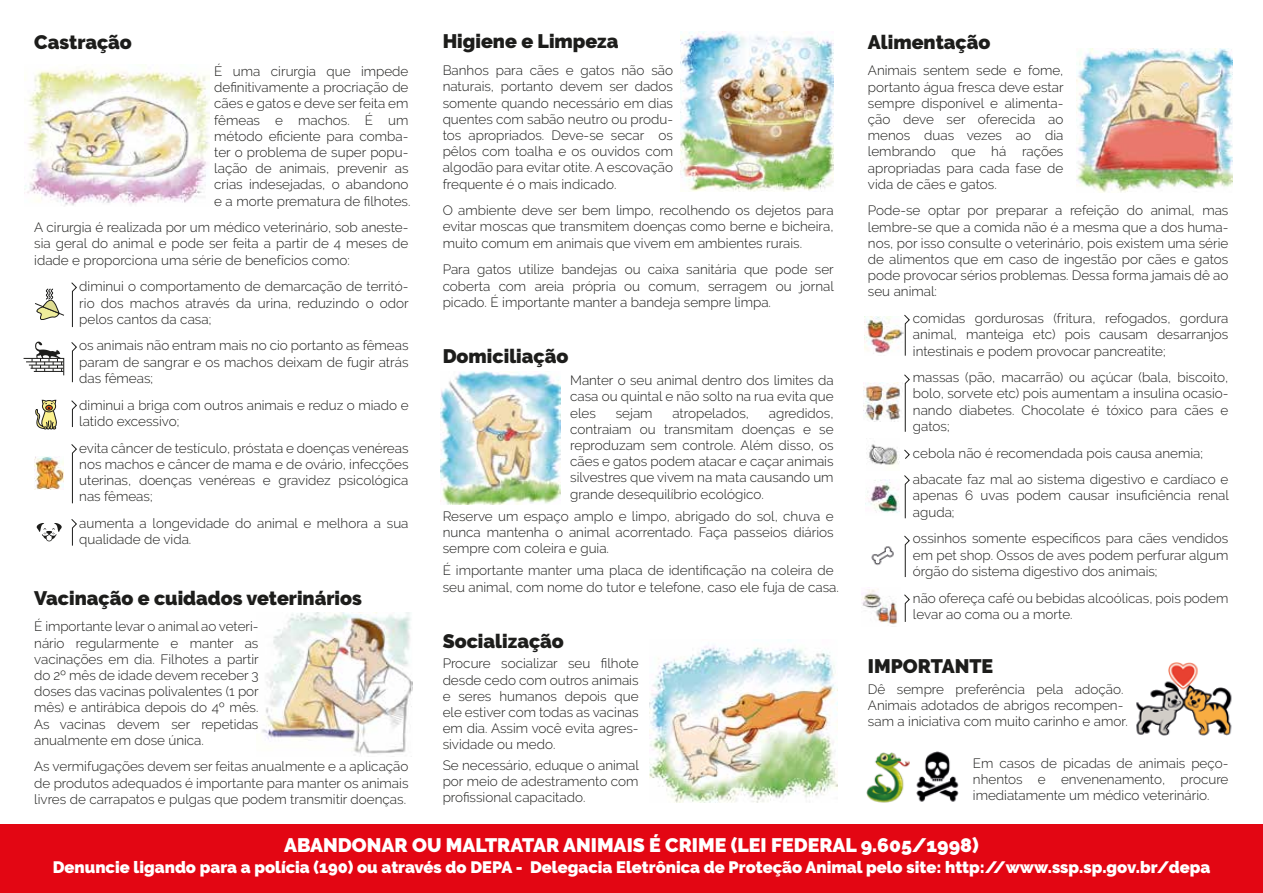
<style>
.page{position:relative;width:1263px;height:893px;background:#fff}
.page>*{position:absolute;margin:0;border:0;box-sizing:border-box;transform-origin:0 0}
.t1{font:900 19.5px "Raleway";color:#1d1d1b}
.t2{font:900 19.5px "Raleway";color:#fff}
.t3{font:900 16.5px "Raleway";color:#fff}
.t4{font:300 13.5px/16.2px "Raleway";color:#1d1d1b;text-align:justify}
</style>
<div class="page">
<img style="left:1136px;top:662px;width:96px;height:74px">
<img style="left:262px;top:612px;width:151px;height:145px">
<img style="left:680px;top:32px;width:154px;height:160px">
<img style="left:441px;top:371px;width:119px;height:133px">
<img style="left:1076px;top:48px;width:156px;height:144px">
<img style="left:865px;top:317px;width:39px;height:37px">
<img style="left:863px;top:383px;width:38px;height:39px">
<img style="left:867px;top:444px;width:32px;height:22px">
<img style="left:867px;top:479px;width:33px;height:34px">
<img style="left:871px;top:546px;width:23px;height:20px">
<img style="left:861px;top:589px;width:37px;height:35px">
<svg style="left:904px;top:314px;width:6px;height:42px"></svg>
<svg style="left:71px;top:282px;width:6px;height:45px"></svg>
<svg style="left:71px;top:342px;width:6px;height:41px"></svg>
<svg style="left:71px;top:400px;width:6px;height:27px"></svg>
<svg style="left:71px;top:444px;width:6px;height:60px"></svg>
<svg style="left:71px;top:519px;width:6px;height:27px"></svg>
<svg style="left:904px;top:374px;width:6px;height:58px"></svg>
<svg style="left:904px;top:475px;width:6px;height:44px"></svg>
<svg style="left:904px;top:535px;width:6px;height:42px"></svg>
<svg style="left:904px;top:594px;width:6px;height:28px"></svg>
<svg style="left:904px;top:449px;width:6px;height:10px"></svg>
<img style="left:650px;top:640px;width:188px;height:163px">
<img style="left:25px;top:69px;width:185px;height:137px">
<svg style="left:35px;top:288px;width:29px;height:32px"></svg>
<svg style="left:23px;top:341px;width:41px;height:35px"></svg>
<svg style="left:35px;top:400px;width:22px;height:29px"></svg>
<img style="left:34px;top:457px;width:30px;height:33px">
<svg style="left:37px;top:523px;width:25px;height:18px"></svg>
<div style="left:0;top:824px;width:1263px;height:69px;background:#e30613"></div>
<img style="left:866px;top:751px;width:93px;height:52px">
<h1 class="t1" style="left:443px;top:30px;width:177px">Higiene e Limpeza</h1>
<p class="t4" style="left:443px;top:62px;width:232px">Banhos para cães e gatos não são naturais, portanto devem ser dados somente quando necessário em dias quentes com sabão neutro ou produ&shy;tos apropriados. Deve-se secar os pêlos com toalha e os ouvidos com algodão para evitar otite. A escovação frequente é o mais indicado.</p>
<p class="t4" style="left:443px;top:202px;width:392px">O ambiente deve ser bem limpo, recolhendo os dejetos para evitar moscas que transmitem doenças como berne e bicheira, muito comum em animais que vivem em ambientes rurais.</p>
<p class="t4" style="left:443px;top:261px;width:393px">Para gatos utilize bandejas ou caixa sanitária que pode ser coberta com areia própria ou comum, serragem ou jornal picado. É importante manter a bandeja sempre limpa.</p>
<h1 class="t1" style="left:443px;top:345px;width:127px">Domiciliação</h1>
<p class="t4" style="left:570px;top:372px;width:265px">Manter o seu animal dentro dos limites da casa ou quintal e não solto na rua evita que eles</p>
<h1 class="t1" style="left:868px;top:30px;width:124px">Alimentação</h1>
<p class="t4" style="left:868px;top:62px;width:197px">Animais sentem sede e fome, portanto água fresca deve estar sempre disponível e alimenta&shy;ção deve ser oferecida ao menos duas vezes ao dia lembrando que há rações apropriadas para cada fase de vida de cães e gatos.</p>
<p class="t4" style="left:868px;top:203px;width:362px">Pode-se optar por preparar a refeição do animal, mas lembre-se que a comida não é a mesma que a dos huma&shy;nos, por isso consulte o veterinário, pois existem uma série de alimentos que em caso de ingestão por cães e gatos pode provocar sérios problemas. Dessa forma jamais dê ao seu animal:</p>
<p class="t4" style="left:913px;top:310px;width:317px">comidas gordurosas (fritura, refogados, gordura animal, manteiga etc) pois causam desarranjos intestinais e podem provocar pancreatite;</p>
<p class="t4" style="left:913px;top:369px;width:317px">massas (pão, macarrão) ou açúcar (bala, biscoito, bolo, sorvete etc) pois aumentam a insulina ocasio&shy;nando diabetes. Chocolate é tóxico para cães e gatos;</p>
<p class="t4" style="left:913px;top:439px;width:317px;line-height:26.7px">cebola não é recomendada pois causa anemia; abacate faz mal ao sistema digestivo e cardíaco e</p>
<p class="t4" style="left:913px;top:488px;width:317px">apenas 6 uvas podem causar insuficiência renal aguda;</p>
<p class="t4" style="left:913px;top:530px;width:317px">ossinhos somente específicos para cães vendidos em pet shop. Ossos de aves podem perfurar algum órgão do sistema digestivo dos animais;</p>
<p class="t4" style="left:913px;top:590px;width:317px">não ofereça café ou bebidas alcoólicas, pois podem levar ao coma ou a morte.</p>
<h1 class="t1" style="left:34px;top:31px;width:99px">Castração</h1>
<p class="t4" style="left:214px;top:63px;width:198px;text-align:left">É uma cirurgia que impede definitivamente a procriação de cães e gatos e deve ser feita em fêmeas e machos. É um método eficiente para comba&shy;ter o problema de super popu&shy;lação de animais, prevenir as crias indesejadas, o abandono e a morte prematura de filhotes.</p>
<p class="t4" style="left:34px;top:219px;width:376px">A cirurgia é realizada por um médico veterinário, sob aneste&shy;sia geral do animal e pode ser feita a partir de 4 meses de idade e proporciona uma série de benefícios como:</p>
<p class="t4" style="left:79px;top:278px;width:331px">diminui o comportamento de demarcação de territó&shy;rio dos machos através da urina, reduzindo o odor pelos cantos da casa;</p>
<p class="t4" style="left:79px;top:338px;width:331px">os animais não entram mais no cio portanto as fêmeas param de sangrar e os machos deixam de fugir atrás das fêmeas;</p>
<p class="t4" style="left:79px;top:397px;width:331px">diminui a briga com outros animais e reduz o miado e latido excessivo;</p>
<p class="t4" style="left:79px;top:440px;width:331px">evita câncer de testículo, próstata e doenças venéreas nos machos e câncer de mama e de ovário, infecções uterinas, doenças venéreas e gravidez psicológica nas fêmeas;</p>
<p class="t4" style="left:79px;top:515px;width:331px">aumenta a longevidade do animal e melhora a sua qualidade de vida.</p>
<p class="t4" style="left:570px;top:405px;width:265px;text-indent:199px">agredidos, contraiam ou transmitam doenças e se reproduzam sem controle. Além disso, os cães e gatos podem atacar e caçar animais silvestres que vivem na mata causando um grande desequilíbrio ecológico.</p>
<p class="t4" style="left:443px;top:508px;width:392px">Reserve um espaço amplo e limpo, abrigado do sol, chuva e nunca mantenha o animal acorrentado. Faça passeios diários sempre com coleira e guia.</p>
<p class="t4" style="left:443px;top:562px;width:398px">É importante manter uma placa de identificação na coleira de seu animal, com nome do tutor e telefone, caso ele fuja de casa.</p>
<h1 class="t1" style="left:443px;top:629px;width:123px">Socialização</h1>
<p class="t4" style="left:443px;top:655px;width:197px">Procure socializar seu filhote desde cedo com outros animais e seres humanos depois que ele estiver com todas as vacinas em dia. Assim você evita agres&shy;sividade ou medo.</p>
<p class="t4" style="left:443px;top:757px;width:198px">Se necessário, eduque o animal por meio de adestramento com profissional capacitado.</p>
<p class="t4" style="left:616px;top:405px;width:38px">sejam</p>
<p class="t4" style="left:672px;top:405px;width:78px">atropelados,</p>
<h1 class="t1" style="left:34px;top:586px;width:329px">Vacinação e cuidados veterinários</h1>
<p class="t4" style="left:34px;top:618px;width:226px">É importante levar o animal ao veteri&shy;nário regularmente e manter as vacinações em dia. Filhotes a partir do 2º mês de idade devem receber 3 doses das vacinas polivalentes (1 por mês) e antirábica depois do 4º mês.<br>As vacinas devem ser repetidas anualmente em dose única.</p>
<p class="t4" style="left:34px;top:758px;width:376px">As vermifugações devem ser feitas anualmente e a aplicação de produtos adequados é importante para manter os animais livres de carrapatos e pulgas que podem transmitir doenças.</p>
<h1 class="t1" style="left:868px;top:655px;width:127px">IMPORTANTE</h1>
<p class="t4" style="left:868px;top:681px;width:261px;text-align:left">Dê sempre preferência pela adoção.<br>Animais adotados de abrigos recompen&shy;sam a iniciativa com muito carinho e amor.</p>
<p class="t4" style="left:973px;top:755px;width:257px">Em casos de picadas de animais peço&shy;nhentos e envenenamento, procure imediatamente um médico veterinário.</p>
<h1 class="t2" style="left:284px;top:834px;width:696px">ABANDONAR OU MALTRATAR ANIMAIS É CRIME (LEI FEDERAL 9.605/1998)</h1>
<p class="t3" style="left:53px;top:858px;width:1159px">Denuncie ligando para a polícia (190) ou através do DEPA - Delegacia Eletrônica de Proteção Animal pelo site: http://www.ssp.sp.gov.br/depa</p>
</div>
